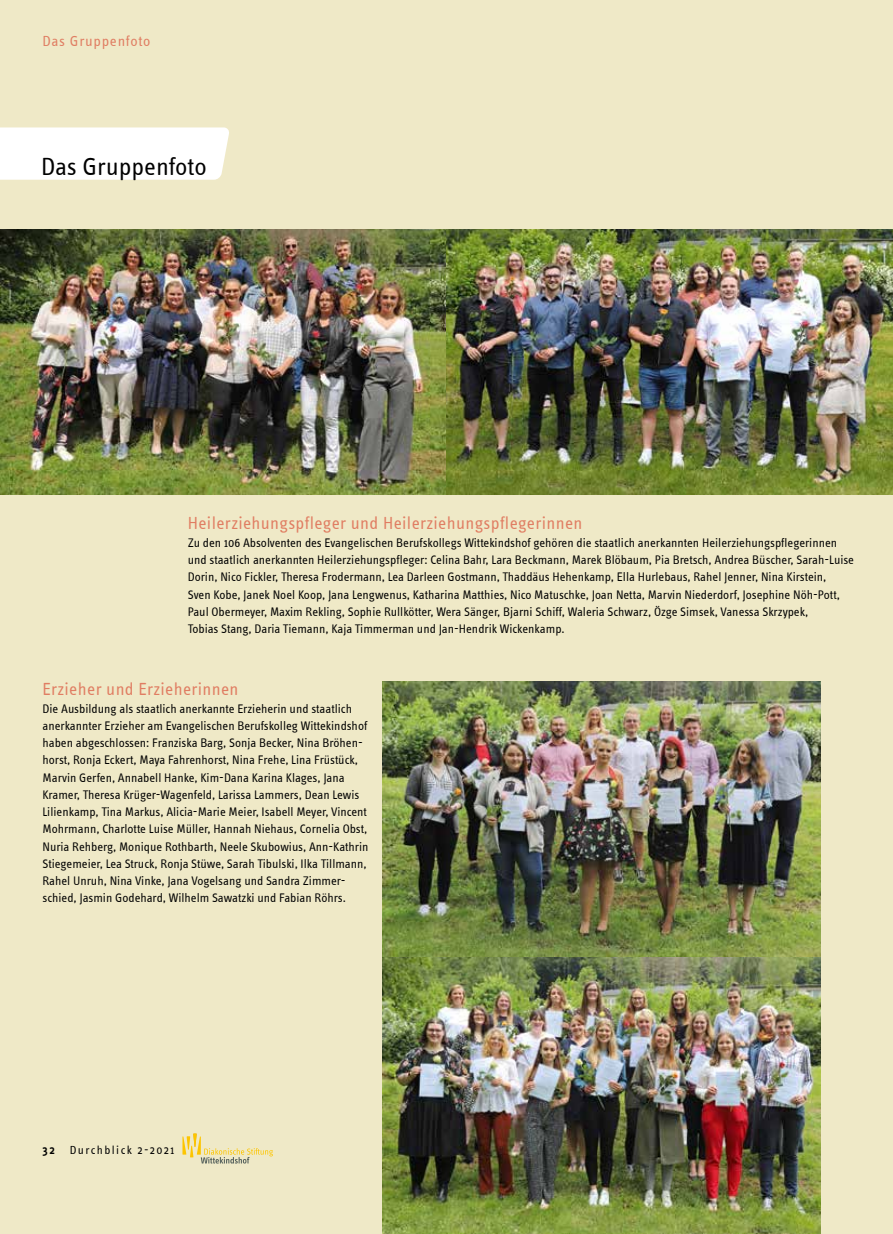
<style>
.page{position:relative;width:893px;height:1234px;background:#fff}
.page>*{position:absolute;margin:0;border:0;box-sizing:border-box;transform-origin:0 0}
.t1{font:25.5px "Info Text";color:#000}
.t2{font:18px "Info Text";letter-spacing:.02em;color:#e07d62}
.t3{font:15px "Info Text";letter-spacing:.05em;color:#e07d62}
.t4{font:12.75px/17.2px "Info Text";color:#000}
.t5{font:12px "Info Text";letter-spacing:.12em;color:#000}
.s1{font-weight:600}
</style>
<div class="page">
<div style="left:0;top:0;width:893px;height:1233px;background:#efe9c7"></div>
<img style="left:383px;top:681px;width:438px;height:552px">
<img style="left:0;top:230px;width:446px;height:265px">
<img style="left:446px;top:230px;width:447px;height:265px">
<svg style="left:182px;top:1133px;width:91px;height:30px"></svg>
<div style="left:0;top:127px;width:229px;height:53px;background:#fff"></div>
<p class="t3" style="left:43px;top:33px;width:109px">Das Gruppenfoto</p>
<h1 class="t1" style="left:41px;top:153px;width:167px">Das Gruppenfoto</h1>
<h2 class="t2" style="left:188px;top:514px;width:396px">Heilerziehungspfleger und Heilerziehungspflegerinnen</h2>
<p class="t4" style="left:188px;top:533px;width:668px">Zu den 106 Absolventen des Evangelischen Berufskollegs Wittekindshof gehören die staatlich anerkannten Heilerziehungspflegerinnen und staatlich anerkannten Heilerziehungspfleger: Celina Bahr, Lara Beckmann, Marek Blöbaum, Pia Bretsch, Andrea Büscher, Sarah-Luise Dorin, Nico Fickler, Theresa Frodermann, Lea Darleen Gostmann, Thaddäus Hehenkamp, Ella Hurlebaus, Rahel Jenner, Nina Kirstein,<br>Sven Kobe, Janek Noel Koop, Jana Lengwenus, Katharina Matthies, Nico Matuschke, Joan Netta, Marvin Niederdorf, Josephine Nöh-Pott, Paul Obermeyer, Maxim Rekling, Sophie Rullkötter, Wera Sänger, Bjarni Schiff, Waleria Schwarz, Özge Simsek, Vanessa Skrzypek,<br>Tobias Stang, Daria Tiemann, Kaja Timmerman und Jan-Hendrik Wickenkamp.</p>
<h2 class="t2" style="left:43px;top:679px;width:198px">Erzieher und Erzieherinnen</h2>
<p class="t4" style="left:43px;top:699px;width:327px">Die Ausbildung als staatlich anerkannte Erzieherin und staatlich anerkannter Erzieher am Evangelischen Berufskolleg Wittekindshof haben abgeschlossen: Franziska Barg, Sonja Becker, Nina Bröhen&shy;horst, Ronja Eckert, Maya Fahrenhorst, Nina Frehe, Lina Früstück, Marvin Gerfen, Annabell Hanke, Kim-Dana Karina Klages, Jana Kramer, Theresa Krüger-Wagenfeld, Larissa Lammers, Dean Lewis Lilienkamp, Tina Markus, Alicia-Marie Meier, Isabell Meyer, Vincent Mohrmann, Charlotte Luise Müller, Hannah Niehaus, Cornelia Obst, Nuria Rehberg, Monique Rothbarth, Neele Skubowius, Ann-Kathrin Stiegemeier, Lea Struck, Ronja Stüwe, Sarah Tibulski, Ilka Tillmann, Rahel Unruh, Nina Vinke, Jana Vogelsang und Sandra Zimmer&shy;schied, Jasmin Godehard, Wilhelm Sawatzki und Fabian Röhrs.</p>
<p class="t5" style="left:43px;top:1143px;width:133px"><span class="s1">32</span> Durchblick 2-2021</p>
</div>
